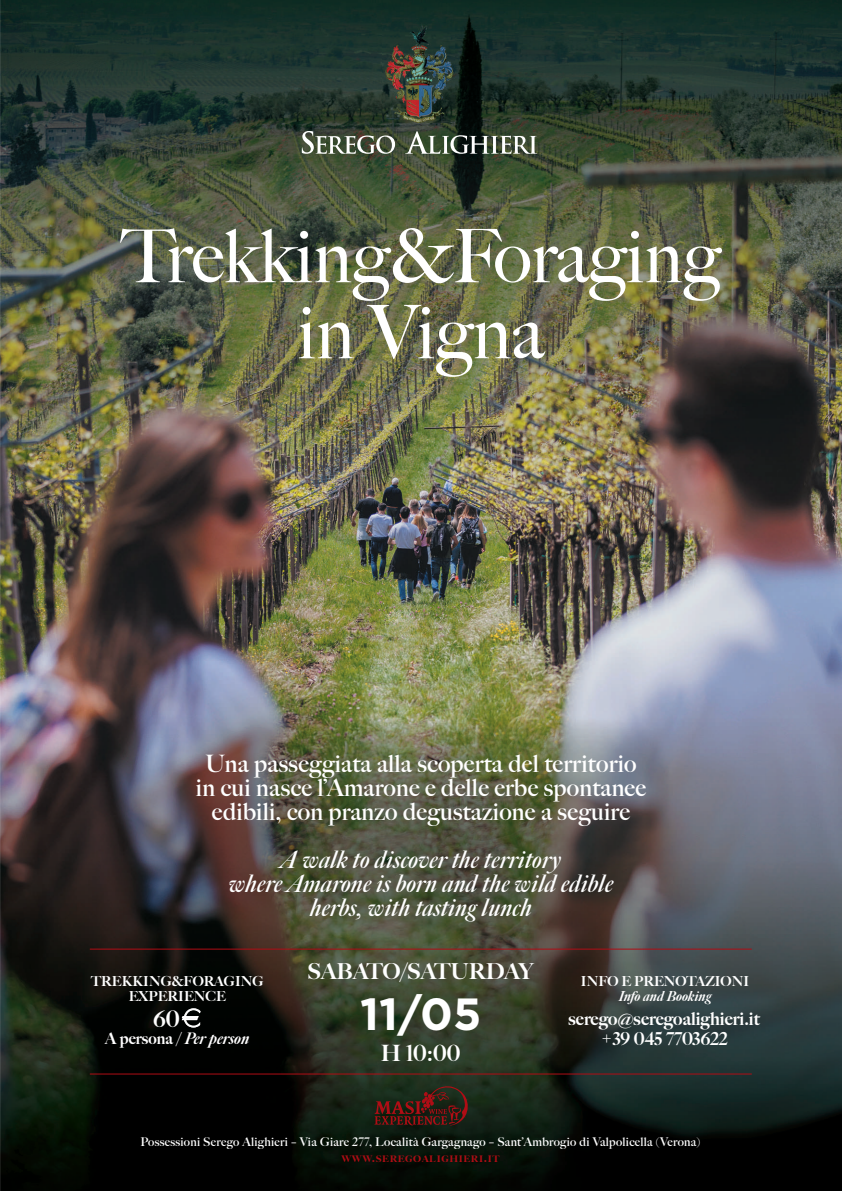
<style>
.page{position:relative;width:842px;height:1191px;background:#fff}
.page>*{position:absolute;margin:0;border:0;box-sizing:border-box;transform-origin:0 0}
.t1{font:74px/76px "Big Caslon FB";letter-spacing:-.005em;color:#fff;text-align:center}
.t2{font:700 45px "Gotham";color:#fff}
.t3{font:700 24px/24px "Big Caslon FB";letter-spacing:.01em;color:#fff;text-align:center}
.t4{font:italic 700 24px/24px "Big Caslon FB";letter-spacing:.01em;color:#fff;text-align:center}
.t5{font:900 23px "Big Caslon FB";color:#fff}
.t6{font:900 22.5px "Big Caslon FB";color:#fff}
.t7{font:900 22px "Big Caslon FB";letter-spacing:.13em;color:#fff}
.t8{font:900 18px/20.7px "Big Caslon FB";color:#fff;text-align:center}
.t9{font:900 16px "Big Caslon FB";color:#fff}
.t10{font:900 13.8px/14.9px "Big Caslon FB";letter-spacing:.085em;color:#fff;text-align:center}
.t11{font:900 13.8px "Big Caslon FB";color:#fff}
.t12{font:italic 900 13.8px "Big Caslon FB";color:#fff}
.t13{font:900 13px "Big Caslon FB";letter-spacing:.05em;color:#b00d15}
.t14{font:700 12px "Big Caslon FB";letter-spacing:.025em;color:#fff}
.s1{font-style:italic}
.s2{font-family:"Eurofont";font-weight:400}
</style>
<div class="page">
<img style="left:0;top:0;width:842px;height:1191px">
<svg style="left:374px;top:1086px;width:94px;height:39px;background:#3c2016"></svg>
<img style="left:382px;top:23px;width:73px;height:99px">
<svg style="left:302px;top:131px;width:235px;height:23px"></svg>
<hr style="left:90px;top:948px;width:662px;height:1px;background:#b00d15">
<hr style="left:90px;top:1073px;width:662px;height:1px;background:#b00d15">
<h1 class="t1" style="left:121px;top:219px;width:601px">Trekking&amp;Foraging in Vigna</h1>
<p class="t3" style="left:196px;top:752px;width:451px">Una passeggiata alla scoperta del territorio in cui nasce l’Amarone e delle erbe spontanee edibili, con pranzo degustazione a seguire</p>
<p class="t4" style="left:229px;top:848px;width:386px">A walk to discover the territory<br>where Amarone is born and the wild edible herbs, with tasting lunch</p>
<p class="t10" style="left:91px;top:973px;width:174px">TREKKING&amp;FORAGING<br>EXPERIENCE</p>
<p class="t9" style="left:105px;top:1028px;width:146px">A persona / <span class="s1">Per person</span></p>
<p class="t5" style="left:153px;top:1004px;width:49px">60 <span class="s2">e</span></p>
<p class="t7" style="left:308px;top:958px;width:227px">SABATO/SATURDAY</p>
<h2 class="t2" style="left:360px;top:987px;width:123px">11/05</h2>
<p class="t6" style="left:381px;top:1040px;width:81px">H 10:00</p>
<p class="t11" style="left:581px;top:973px;width:170px">INFO E PRENOTAZIONI</p>
<p class="t12" style="left:619px;top:988px;width:94px">Info and Booking</p>
<p class="t8" style="left:568px;top:1008px;width:193px">serego@seregoalighieri.it +39 045 7703622</p>
<p class="t14" style="left:141px;top:1135px;width:561px">Possessioni Serego Alighieri – Via Giare 277, Località Gargagnago – Sant’Ambrogio di Valpolicella (Verona)</p>
<p class="t13" style="left:341px;top:1149px;width:160px">WWW.SEREGOALIGHIERI.IT</p>
</div>
